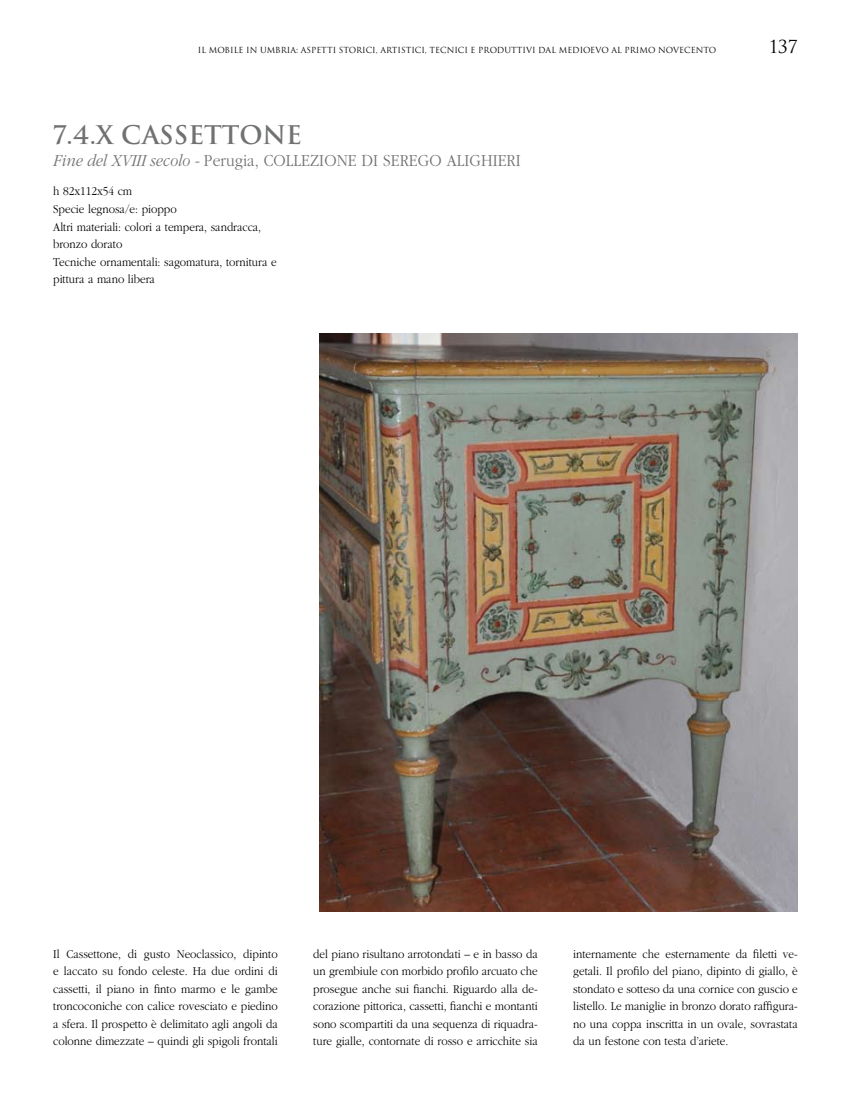
<style>
.page{position:relative;width:851px;height:1099px;background:#fff}
.page>*{position:absolute;margin:0;border:0;box-sizing:border-box;transform-origin:0 0}
.t1{font:700 25px "Trajan";color:#707173}
.t2{font:italic 300 17.5px "Garamond";color:#707173;scale:.9 1}
.t3{font:300 17.5px "Garamond";color:#707173;scale:.9 1}
.t4{font:17.5px "Trajan";color:#000}
.t5{font:300 12.5px/17.5px "Garamond";color:#000;text-align:justify;scale:.9 1}
.t6{font:8.12px "Trajan";color:#000}
.s1{font-style:normal}
</style>
<div class="page">
<img style="left:319px;top:333px;width:478px;height:578px">
<p class="t6" style="left:198px;top:45px;width:520px">IL MOBILE IN UMBRIA: ASPETTI STORICI, ARTISTICI, TECNICI E PRODUTTIVI DAL MEDIOEVO AL PRIMO NOVECENTO</p>
<h2 class="t4" style="left:769px;top:36px;width:30px">137</h2>
<h1 class="t1" style="left:53px;top:119px;width:250px">7.4.X CASSETTONE</h1>
<h2 class="t2" style="left:53px;top:152px;width:256px">Fine del XVIII secolo - <span class="s1">Perugia, Collezione</span></h2>
<h2 class="t3" style="left:361px;top:152px;width:45px">di Serego</h2>
<h2 class="t3" style="left:446px;top:152px;width:60px">Alighieri</h2>
<p class="t5" style="left:53px;top:183px;width:250px;text-align:left">h 82x112x54 cm<br>Specie legnosa/e: pioppo<br>Altri materiali: colori a tempera, sandracca, bronzo dorato<br>Tecniche ornamentali: sagomatura, tornitura e pittura a mano libera</p>
<p class="t5" style="left:53px;top:945px;width:251px">Il Cassettone, di gusto Neoclassico, dipinto e laccato su fondo celeste. Ha due ordini di cassetti, il piano in finto marmo e le gambe troncoconiche con calice rovesciato e piedino a sfera. Il prospetto è delimitato agli angoli da colonne dimezzate – quindi gli spigoli frontali</p>
<p class="t5" style="left:313px;top:945px;width:251px">del piano risultano arrotondati – e in basso da un grembiule con morbido profilo arcuato che prosegue anche sui fianchi. Riguardo alla de&shy;corazione pittorica, cassetti, fianchi e montanti sono scompartiti da una sequenza di riquadra&shy;ture gialle, contornate di rosso e arricchite sia</p>
<p class="t5" style="left:573px;top:945px;width:251px">internamente che esternamente da filetti ve&shy;getali. Il profilo del piano, dipinto di giallo, è stondato e sotteso da una cornice con guscio e listello. Le maniglie in bronzo dorato raffigura&shy;no una coppa inscritta in un ovale, sovrastata da un festone con testa d’ariete.</p>
</div>
